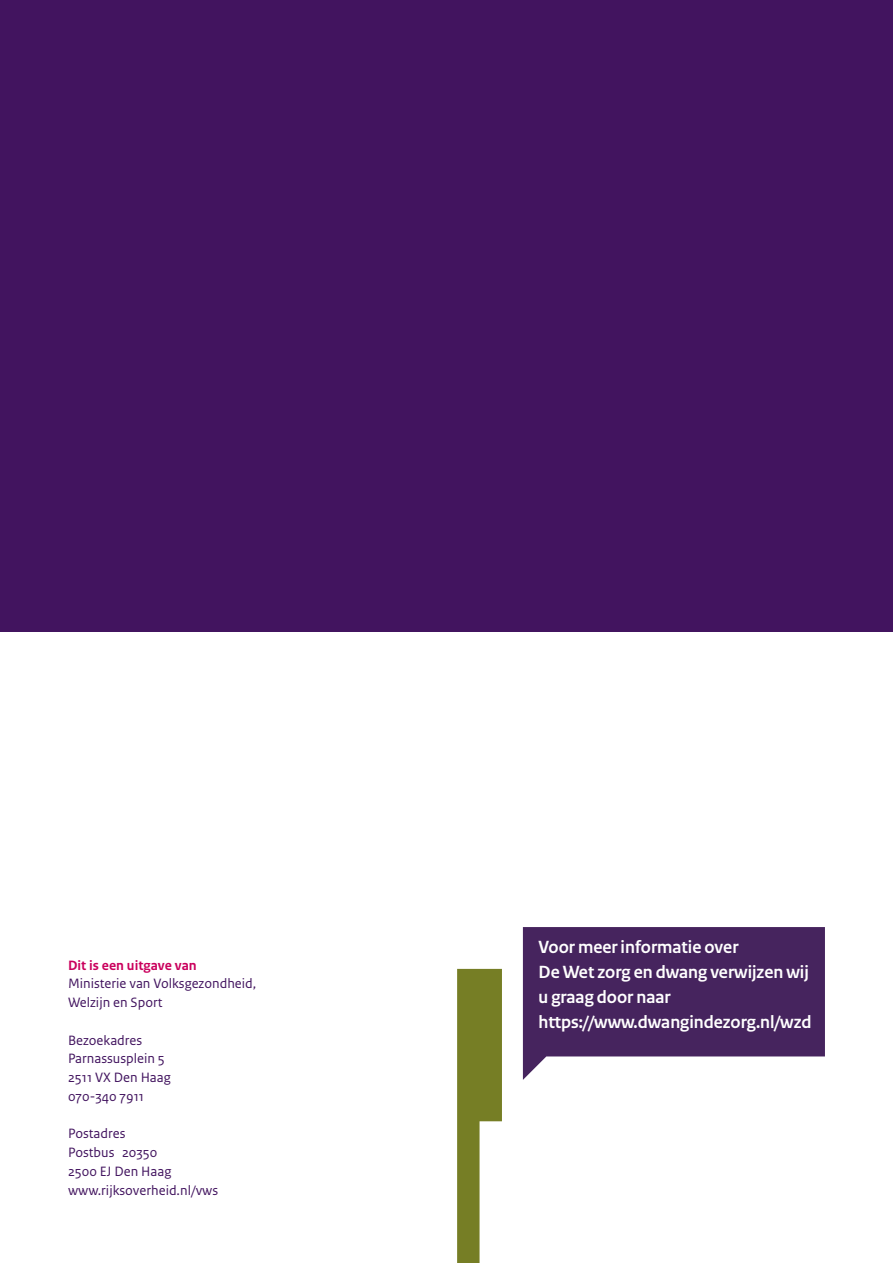
<style>
.page{position:relative;width:893px;height:1263px;background:#fff}
.page>*{position:absolute;margin:0;border:0;box-sizing:border-box;transform-origin:0 0}
.t1{font:700 18.6px/24.9px "Rijksoverheid Sans Heading";color:#fff}
.P_-_Body_Serif_9_5pt{font:14.25px/18.8px "Rijksoverheid Sans Text";color:#42145f}
.P_-_Body_Serif_9_5pt-2{font:700 14.25px "Rijksoverheid Sans Text";color:#ca005d}
</style>
<div class="page">
<div style="left:0;top:0;width:893px;height:631px;background:#42145f"></div>
<svg style="left:457px;top:969px;width:45px;height:294px"></svg>
<svg style="left:523px;top:927px;width:302px;height:153px;background:#614475"></svg>
<h3 class="P_-_Body_Serif_9_5pt-2" style="left:68px;top:957px;width:130px">Dit is een uitgave van</h3>
<h3 class="P_-_Body_Serif_9_5pt" style="left:68px;top:975px;width:190px">Ministerie van Volksgezondheid,<br>Welzijn en Sport</h3>
<h3 class="P_-_Body_Serif_9_5pt" style="left:68px;top:1031px;width:76px">Bezoekadres</h3>
<h3 class="P_-_Body_Serif_9_5pt" style="left:68px;top:1050px;width:98px">Parnassusplein 5</h3>
<h3 class="P_-_Body_Serif_9_5pt" style="left:68px;top:1068px;width:104px">2511 VX Den Haag</h3>
<h3 class="P_-_Body_Serif_9_5pt" style="left:68px;top:1087px;width:78px">070-340 7911</h3>
<h3 class="P_-_Body_Serif_9_5pt" style="left:68px;top:1125px;width:59px">Postadres</h3>
<h3 class="P_-_Body_Serif_9_5pt" style="left:68px;top:1143px;width:91px">Postbus 20350</h3>
<h3 class="P_-_Body_Serif_9_5pt" style="left:68px;top:1162px;width:105px">2500 EJ Den Haag</h3>
<h3 class="P_-_Body_Serif_9_5pt" style="left:68px;top:1181px;width:152px">www.rijksoverheid.nl/vws</h3>
<p class="t1" style="left:538px;top:935px;width:275px">Voor meer informatie over<br>De Wet zorg en dwang verwijzen wij u graag door naar<br>h ps://www.dwangindezorg.nl/wzd</p>
</div>
